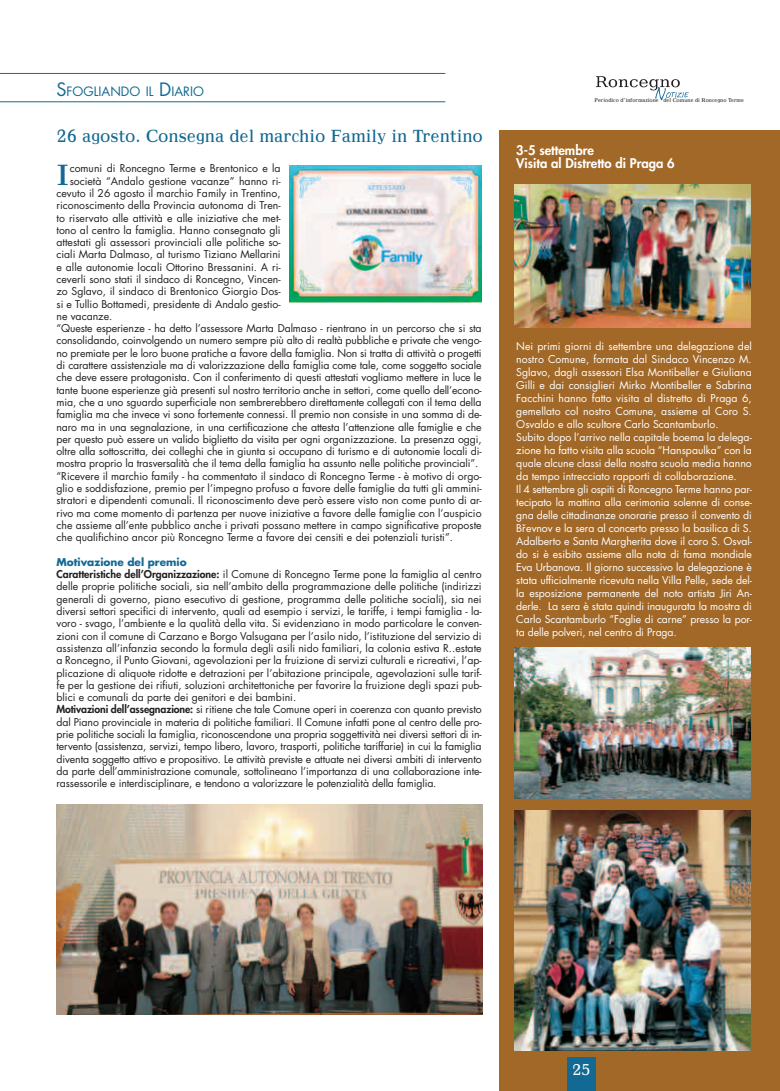
<style>
.page{position:relative;width:780px;height:1091px;background:#fff}
.page>*{position:absolute;margin:0;border:0;box-sizing:border-box;transform-origin:0 0}
.t1{font:26.7px "Maximus";color:#126993;scale:.85 1}
.t2{font:16px "Maximus";letter-spacing:-.01em;color:#126993;scale:.77 1}
.t3{font:14px "Maximus";color:#fff;scale:.8 1}
.t4{font:800 13px/13px "Futura";color:#fff}
.t5{font:12.6px "Futura";color:#126993}
.t6{font:10.5px/12.3px "Futura";color:#231f20}
.t7{font:10.5px/13px "Futura";letter-spacing:-.01em;color:#fff}
.t8{font:5px "Maximus";color:#231f20;scale:.75 1}
.s1{font-size:18px}
.s2{font-weight:700;color:#126993}
.s3{font-weight:800}
</style>
<div class="page">
<svg style="left:655px;top:91px;width:33px;height:9px"></svg>
<img style="left:596px;top:76px;width:84px;height:15px">
<hr style="left:0;top:73px;width:445px;height:1px;background:#126993">
<hr style="left:0;top:102px;width:445px;height:1px;background:#126993">
<div style="left:499px;top:130px;width:280px;height:961px;background:#a16828"></div>
<div style="left:567px;top:1057px;width:28px;height:34px;background:#126993"></div>
<img style="left:289px;top:165px;width:192px;height:137px">
<img style="left:514px;top:810px;width:236px;height:241px">
<img style="left:514px;top:647px;width:236px;height:152px">
<img style="left:514px;top:184px;width:236px;height:144px">
<img style="left:56px;top:805px;width:426px;height:210px">
<p class="t5" style="left:56px;top:86px;width:149px"><span class="s1">S</span>FOGLIANDO IL <span class="s1">D</span>IARIO</p>
<h2 class="t2" style="left:56px;top:130px;width:555px">26 agosto. Consegna del marchio Family in Trentino</h2>
<h1 class="t1" style="left:56px;top:164px;width:16px">I</h1>
<p class="t6" style="left:70px;top:163px;width:212px">comuni di Roncegno Terme e Brentonico e la</p>
<p class="t6" style="left:70px;top:175px;width:212px">società “Andalo gestione vacanze” hanno ri-</p>
<p class="t6" style="left:56px;top:188px;width:225px">cevuto il 26 agosto il marchio Family in Trentino,</p>
<p class="t6" style="left:56px;top:200px;width:225px">riconoscimento della Provincia autonoma di Tren-</p>
<p class="t6" style="left:56px;top:212px;width:225px">to riservato alle attività e alle iniziative che met-</p>
<p class="t6" style="left:56px;top:225px;width:225px">tono al centro la famiglia. Hanno consegnato gli</p>
<p class="t6" style="left:56px;top:237px;width:225px">attestati gli assessori provinciali alle politiche so-</p>
<p class="t6" style="left:56px;top:249px;width:225px">ciali Marta Dalmaso, al turismo Tiziano Mellarini</p>
<p class="t6" style="left:56px;top:262px;width:225px">e alle autonomie locali Ottorino Bressanini. A ri-</p>
<p class="t6" style="left:56px;top:274px;width:225px">ceverli sono stati il sindaco di Roncegno, Vincen-</p>
<p class="t6" style="left:56px;top:286px;width:225px">zo Sglavo, il sindaco di Brentonico Giorgio Dos-</p>
<p class="t6" style="left:56px;top:298px;width:225px">si e Tullio Bottamedi, presidente di Andalo gestio-</p>
<p class="t6" style="left:56px;top:311px;width:57px">ne vacanze.</p>
<p class="t6" style="left:56px;top:323px;width:426px">“Queste esperienze - ha detto l’assessore Marta Dalmaso - rientrano in un percorso che si sta</p>
<p class="t6" style="left:56px;top:335px;width:426px">consolidando, coinvolgendo un numero sempre più alto di realtà pubbliche e private che vengo-</p>
<p class="t6" style="left:56px;top:348px;width:426px">no premiate per le loro buone pratiche a favore della famiglia. Non si tratta di attività o progetti</p>
<p class="t6" style="left:56px;top:360px;width:426px">di carattere assistenziale ma di valorizzazione della famiglia come tale, come soggetto sociale</p>
<p class="t6" style="left:56px;top:372px;width:426px">che deve essere protagonista. Con il conferimento di questi attestati vogliamo mettere in luce le</p>
<p class="t6" style="left:56px;top:384px;width:426px">tante buone esperienze già presenti sul nostro territorio anche in settori, come quello dell’econo-</p>
<p class="t6" style="left:56px;top:397px;width:426px">mia, che a uno sguardo superficiale non sembrerebbero direttamente collegati con il tema della</p>
<p class="t6" style="left:56px;top:409px;width:426px">famiglia ma che invece vi sono fortemente connessi. Il premio non consiste in una somma di de-</p>
<p class="t6" style="left:56px;top:421px;width:426px">naro ma in una segnalazione, in una certificazione che attesta l’attenzione alle famiglie e che</p>
<p class="t6" style="left:56px;top:434px;width:426px">per questo può essere un valido biglietto da visita per ogni organizzazione. La presenza oggi,</p>
<p class="t6" style="left:56px;top:446px;width:426px">oltre alla sottoscritta, dei colleghi che in giunta si occupano di turismo e di autonomie locali di-</p>
<p class="t6" style="left:56px;top:458px;width:423px">mostra proprio la trasversalità che il tema della famiglia ha assunto nelle politiche provinciali”.</p>
<p class="t6" style="left:56px;top:471px;width:426px">“Ricevere il marchio family - ha commentato il sindaco di Roncegno Terme - è motivo di orgo-</p>
<p class="t6" style="left:56px;top:483px;width:426px">glio e soddisfazione, premio per l’impegno profuso a favore delle famiglie da tutti gli ammini-</p>
<p class="t6" style="left:56px;top:495px;width:426px">stratori e dipendenti comunali. Il riconoscimento deve però essere visto non come punto di ar-</p>
<p class="t6" style="left:56px;top:507px;width:426px">rivo ma come momento di partenza per nuove iniziative a favore delle famiglie con l’auspicio</p>
<p class="t6" style="left:56px;top:520px;width:426px">che assieme all’ente pubblico anche i privati possano mettere in campo significative proposte</p>
<p class="t6" style="left:56px;top:532px;width:398px">che qualifichino ancor più Roncegno Terme a favore dei censiti e dei potenziali turisti”.</p>
<p class="t6" style="left:56px;top:557px;width:426px"><span class="s2">Motivazione del premio<br></span><span class="s3">Caratteristiche dell’Organizzazione:</span> il Comune di Roncegno Terme pone la famiglia al centro delle proprie politiche sociali, sia nell’ambito della programmazione delle politiche (indirizzi generali di governo, piano esecutivo di gestione, programma delle politiche sociali), sia nei diversi settori specifici di intervento, quali ad esempio i servizi, le tariffe, i tempi famiglia - la&shy;voro - svago, l’ambiente e la qualità della vita. Si evidenziano in modo particolare le conven&shy;zioni con il comune di Carzano e Borgo Valsugana per l’asilo nido, l’istituzione del servizio di assistenza all’infanzia secondo la formula degli asili nido familiari, la colonia estiva R..estate a Roncegno, il Punto Giovani, agevolazioni per la fruizione di servizi culturali e ricreativi, l’ap&shy;plicazione di aliquote ridotte e detrazioni per l’abitazione principale, agevolazioni sulle tarif&shy;fe per la gestione dei rifiuti, soluzioni architettoniche per favorire la fruizione degli spazi pub&shy;blici e comunali da parte dei genitori e dei bambini.<br><span class="s3">Motivazioni dell’assegnazione:</span> si ritiene che tale Comune operi in coerenza con quanto previsto dal Piano provinciale in materia di politiche familiari. Il Comune infatti pone al centro delle pro&shy;prie politiche sociali la famiglia, riconoscendone una propria soggettività nei diversi settori di in&shy;tervento (assistenza, servizi, tempo libero, lavoro, trasporti, politiche tariffarie) in cui la famiglia diventa soggetto attivo e propositivo. Le attività previste e attuate nei diversi ambiti di intervento da parte dell’amministrazione comunale, sottolineano l’importanza di una collaborazione inte&shy;rassessorile e interdisciplinare, e tendono a valorizzare le potenzialità della famiglia.</p>
<p class="t8" style="left:594px;top:98px;width:200px">Periodico d’informazione del Comune di Roncegno Terme</p>
<p class="t4" style="left:516px;top:144px;width:160px">3-5 settembre<br>Visita al Distretto di Praga 6</p>
<p class="t7" style="left:516px;top:340px;width:237px">Nei primi giorni di settembre una delegazione del nostro Comune, formata dal Sindaco Vincenzo M.<br>Sglavo, dagli assessori Elsa Montibeller e Giuliana Gilli e dai consiglieri Mirko Montibeller e Sabrina Facchini hanno fatto visita al distretto di Praga 6, gemellato col nostro Comune, assieme al Coro S.<br>Osvaldo e allo scultore Carlo Scantamburlo.<br>Subito dopo l’arrivo nella capitale boema la delega&shy;zione ha fatto visita alla scuola “Hanspaulka” con la quale alcune classi della nostra scuola media hanno da tempo intrecciato rapporti di collaborazione.<br>Il 4 settembre gli ospiti di Roncegno Terme hanno par&shy;tecipato la mattina alla cerimonia solenne di conse&shy;gna delle cittadinanze onorarie presso il convento di Brˇevnov e la sera al concerto presso la basilica di S.<br>Adalberto e Santa Margherita dove il coro S. Osval&shy;do si è esibito assieme alla nota di fama mondiale Eva Urbanova. Il giorno successivo la delegazione è stata ufficialmente ricevuta nella Villa Pelle, sede del&shy;la esposizione permanente del noto artista Jiri An&shy;derle. La sera è stata quindi inaugurata la mostra di Carlo Scantamburlo “Foglie di carne” presso la por&shy;ta delle polveri, nel centro di Praga.</p>
<h3 class="t3" style="left:571px;top:1064px;width:25px">25</h3>
</div>
